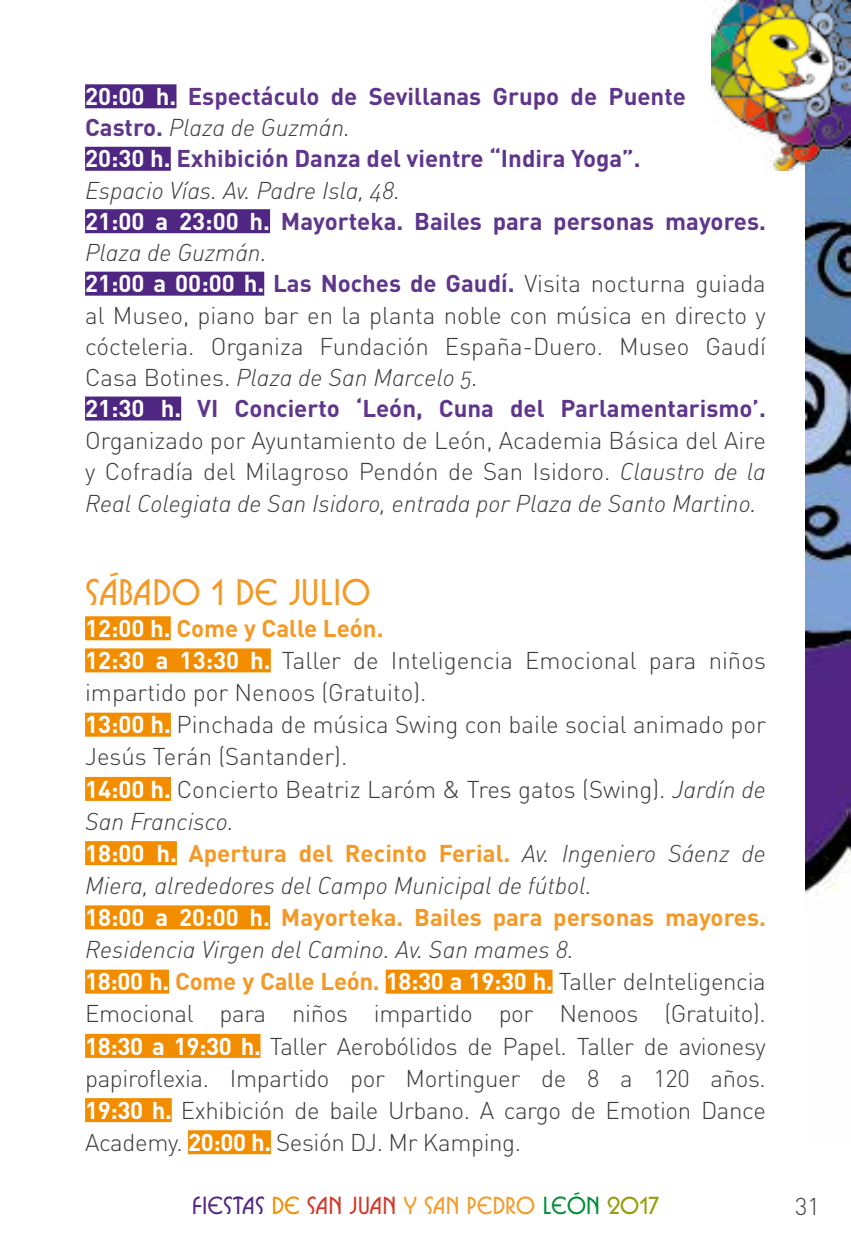
<style>
.page{position:relative;width:851px;height:1259px;background:#fff}
.page>*{position:absolute;margin:0;border:0;box-sizing:border-box;transform-origin:0 0}
.t1{font:700 36px "Busorama ITC Std";color:#f49925}
.t2{font:300 24px/32.1px "DIN";color:#3c3c3b;text-align:justify}
.t3{font:24px "DIN Light Italic Alt";color:#3c3c3b}
.t4{font:700 24px "DIN";color:#5f368c}
.t5{font:700 24px "DIN";color:#f49925}
.t6{font:700 24px "Busorama ITC Std";color:#f49925}
.s1{color:#fff}
.s2{font-family:"DIN";font-weight:700;color:#5f368c}
.s3{font-weight:700;color:#fff}
.s4{font-weight:700;color:#5f368c}
.s5{font-family:"DIN";font-weight:300}
.s6{font-family:"DIN Light Italic Alt";font-weight:400}
.s7{font-weight:700;color:#f49925}
.s8{font-family:"DIN Light Italic Alt";font-weight:400;color:#3c3c3b}
.s9{color:#502683}
.s10{color:#f28d00}
.s11{color:#d23627}
.s12{color:#008d37}
.s13{color:#949f0e}
</style>
<div class="page">
<img style="left:805px;top:170px;width:45px;height:724px">
<img style="left:711px;top:0;width:139px;height:170px">
<div style="left:85px;top:84px;width:91px;height:24px;background:#502683"></div>
<div style="left:85px;top:147px;width:86px;height:24px;background:#502683"></div>
<div style="left:85px;top:209px;width:185px;height:24px;background:#502683"></div>
<div style="left:85px;top:272px;width:179px;height:24px;background:#502683"></div>
<div style="left:85px;top:396px;width:96px;height:24px;background:#502683"></div>
<div style="left:85px;top:616px;width:86px;height:24px;background:#f28d00"></div>
<div style="left:85px;top:648px;width:186px;height:24px;background:#f28d00"></div>
<div style="left:85px;top:712px;width:86px;height:24px;background:#f28d00"></div>
<div style="left:85px;top:777px;width:86px;height:24px;background:#f28d00"></div>
<div style="left:85px;top:841px;width:92px;height:24px;background:#f28d00"></div>
<div style="left:85px;top:905px;width:185px;height:24px;background:#f28d00"></div>
<div style="left:85px;top:969px;width:84px;height:24px;background:#f28d00"></div>
<div style="left:385px;top:969px;width:167px;height:24px;background:#f28d00"></div>
<div style="left:85px;top:1034px;width:175px;height:24px;background:#f28d00"></div>
<div style="left:85px;top:1098px;width:87px;height:24px;background:#f28d00"></div>
<div style="left:188px;top:1130px;width:83px;height:24px;background:#f28d00"></div>
<p class="t4" style="left:85px;top:81px;width:602px"><span class="s1">20:00 h.</span> Espectáculo de Sevillanas Grupo de Puente</p>
<p class="t3" style="left:85px;top:113px;width:267px"><span class="s2">Castro.</span> Plaza de Guzmán.</p>
<p class="t4" style="left:85px;top:143px;width:557px"><span class="s1">20:30 h.</span> Exhibición Danza del vientre “Indira Yoga”.</p>
<p class="t3" style="left:85px;top:175px;width:316px">Espacio Vías. Av. Padre Isla, 48.</p>
<p class="t4" style="left:85px;top:206px;width:682px"><span class="s1">21:00 a 23:00 h.</span> Mayorteka. Bailes para personas mayores.</p>
<p class="t3" style="left:85px;top:238px;width:183px">Plaza de Guzmán.</p>
<p class="t2" style="left:85px;top:268px;width:682px;line-height:31.2px"><span class="s3">21:00 a 00:00 h.</span> <span class="s4">Las Noches de Gaudí.</span> Visita nocturna guiada al Museo, piano bar en la planta noble con música en directo y cócteleria. Organiza Fundación España-Duero. Museo Gaudí</p>
<p class="t3" style="left:85px;top:363px;width:394px"><span class="s5">Casa Botines.</span> Plaza de San Marcelo 5.</p>
<p class="t2" style="left:85px;top:393px;width:682px;line-height:31.2px"><span class="s3">21:30 h.</span> <span class="s4">VI Concierto ‘León, Cuna del Parlamentarismo’.<br></span>Organizado por Ayuntamiento de León, Academia Básica del Aire y Cofradía del Milagroso Pendón de San Isidoro. <span class="s6">Claustro de la</span></p>
<p class="t3" style="left:85px;top:488px;width:673px">Real Colegiata de San Isidoro, entrada por Plaza de Santo Martino.</p>
<h1 class="t1" style="left:85px;top:570px;width:287px">SÁBADO 1 DE JULIO</h1>
<p class="t2" style="left:85px;top:612px;width:682px;text-align:left"><span class="s3">12:00 h.</span> <span class="s7">Come y Calle León.<br></span><span class="s3">12:30 a 13:30 h.</span> Taller de Inteligencia Emocional para niños impartido por Nenoos (Gratuito).<br><span class="s3">13:00 h.</span> Pinchada de música Swing con baile social animado por Jesús Terán (Santander).<br><span class="s3">14:00 h.</span> Concierto Beatriz Laróm &amp; Tres gatos (Swing). <span class="s6">Jardín de</span></p>
<p class="t3" style="left:85px;top:806px;width:150px">San Francisco.</p>
<p class="t5" style="left:85px;top:837px;width:682px"><span class="s1">18:00 h.</span> Apertura del Recinto Ferial. <span class="s8">Av. Ingeniero Sáenz de</span></p>
<p class="t3" style="left:85px;top:870px;width:508px">Miera, alrededores del Campo Municipal de fútbol.</p>
<p class="t5" style="left:85px;top:901px;width:682px"><span class="s1">18:00 a 20:00 h.</span> Mayorteka. Bailes para personas mayores.</p>
<p class="t3" style="left:85px;top:935px;width:490px">Residencia Virgen del Camino. Av. San mames 8.</p>
<p class="t2" style="left:85px;top:965px;width:682px"><span class="s3">18:00 h.</span> <span class="s7">Come y Calle León.</span> <span class="s3">18:30 a 19:30 h.</span> Taller deInteligencia Emocional para niños impartido por Nenoos (Gratuito).<br><span class="s3">18:30 a 19:30 h.</span> Taller Aerobólidos de Papel. Taller de avionesy papiroflexia. Impartido por Mortinguer de 8 a 120 años.<br><span class="s3">19:30 h.</span> Exhibición de baile Urbano. A cargo de Emotion Dance Academy. <span class="s3">20:00 h.</span> Sesión DJ. Mr Kamping.</p>
<p class="t6" style="left:192px;top:1190px;width:469px"><span class="s9">FIESTAS</span> <span class="s10">DE</span> <span class="s11">SAN JUAN</span> Y SAN PEDRO <span class="s12">LEÓN</span> <span class="s13">2017</span></p>
<p class="t2" style="left:795px;top:1189px;width:26px">31</p>
</div>
